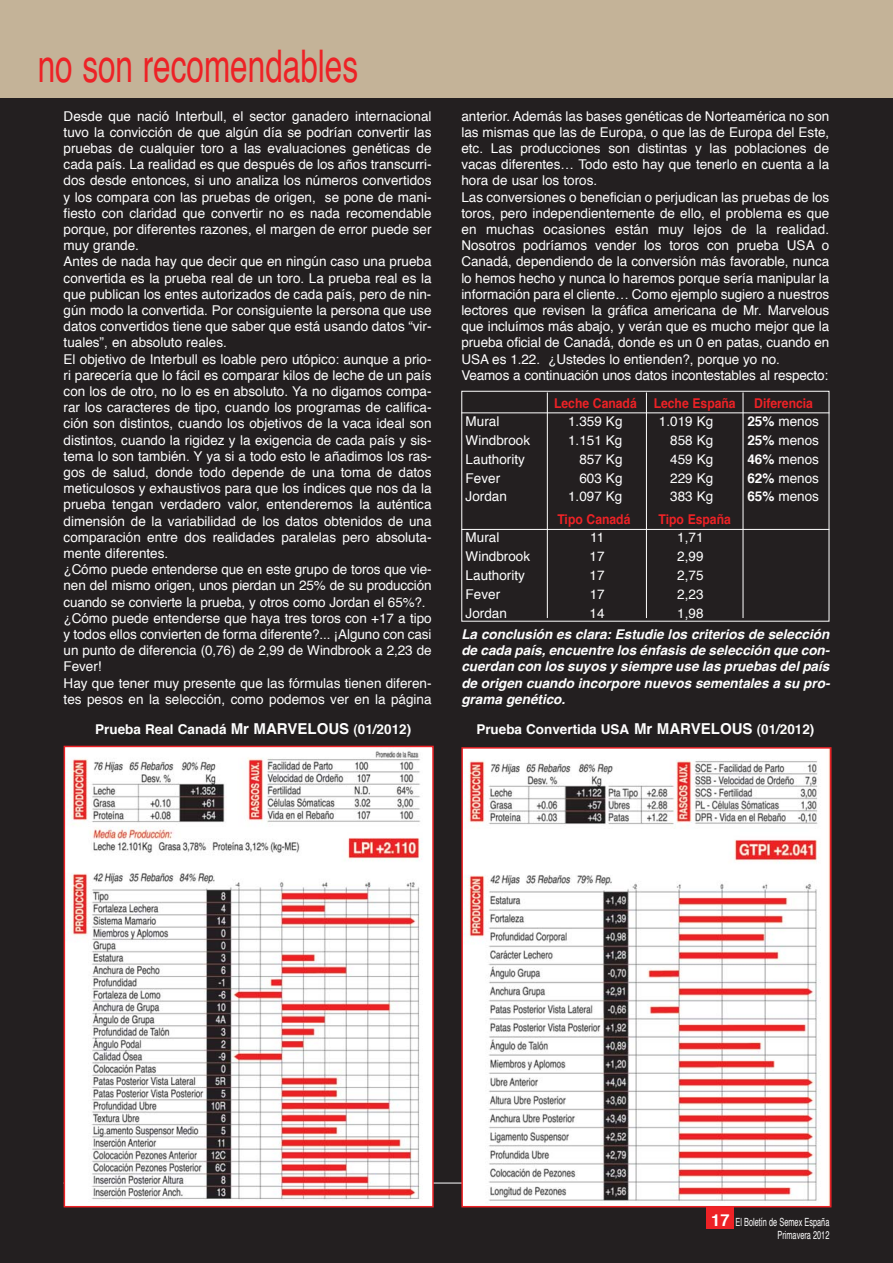
<style>
.page{position:relative;width:893px;height:1263px;background:#fff}
.page>*{position:absolute;margin:0;border:0;box-sizing:border-box;transform-origin:0 0}
.t1{font:45px "Helvetica";color:#ed2226;scale:.7 1}
.t2{font:13.5px/16.2px "Helvetica";color:#fff}
.t3{font:italic 700 13.5px/16.2px "Helvetica";color:#fff;text-align:justify}
.t4{font:700 13.5px "Helvetica";color:#fff}
.t5{font:700 13.5px "Helvetica";color:#ed2226;scale:.9 1}
.t6{font:11.25px/13.5px "Helvetica";color:#fff;text-align:right;scale:.65 1}
.s1{font-weight:700}
.s2{font-size:15px}
.s3{font-weight:700;font-size:16.5px}
</style>
<div class="page">
<div style="left:0;top:0;width:892px;height:1263px;background:#231f20"></div>
<div style="left:0;top:0;width:892px;height:97px;background:#c4b398"></div>
<div style="left:706px;top:1203px;width:27px;height:26px;background:#ed2226"></div>
<hr style="left:64px;top:1183px;width:765px;height:1px;background:#fff">
<div style="left:461px;top:391px;width:368px;height:231px;border:1px solid #fff"></div>
<hr style="left:547px;top:392px;width:1px;height:226px;background:#fff">
<hr style="left:742px;top:392px;width:1px;height:226px;background:#fff">
<hr style="left:646px;top:392px;width:1px;height:226px;background:#fff">
<hr style="left:461px;top:412px;width:368px;height:1px;background:#fff">
<hr style="left:461px;top:529px;width:368px;height:1px;background:#fff">
<img style="left:67px;top:749px;width:364px;height:455px">
<div style="left:64px;top:746px;width:370px;height:461px;border:2px solid #ed2226"></div>
<img style="left:464px;top:750px;width:364px;height:454px">
<div style="left:461px;top:747px;width:370px;height:460px;border:2px solid #ed2226"></div>
<h1 class="t1" style="left:38px;top:48px;width:459px">no son recomendables</h1>
<p class="t2" style="left:64px;top:109px;width:369px">Desde que nació Interbull, el sector ganadero internacional tuvo la convicción de que algún día se podrían convertir las pruebas de cualquier toro a las evaluaciones genéticas de cada país. La realidad es que después de los años transcurri&shy;dos desde entonces, si uno analiza los números convertidos y los compara con las pruebas de origen, se pone de mani&shy;fiesto con claridad que convertir no es nada recomendable porque, por diferentes razones, el margen de error puede ser muy grande.<br>Antes de nada hay que decir que en ningún caso una prueba convertida es la prueba real de un toro. La prueba real es la que publican los entes autorizados de cada país, pero de nin&shy;gún modo la convertida. Por consiguiente la persona que use datos convertidos tiene que saber que está usando datos “vir&shy;tuales”, en absoluto reales.<br>El objetivo de Interbull es loable pero utópico: aunque a prio&shy;ri parecería que lo fácil es comparar kilos de leche de un país con los de otro, no lo es en absoluto. Ya no digamos compa&shy;rar los caracteres de tipo, cuando los programas de califica&shy;ción son distintos, cuando los objetivos de la vaca ideal son distintos, cuando la rigidez y la exigencia de cada país y sis&shy;tema lo son también. Y ya si a todo esto le añadimos los ras&shy;gos de salud, donde todo depende de una toma de datos meticulosos y exhaustivos para que los índices que nos da la prueba tengan verdadero valor, entenderemos la auténtica dimensión de la variabilidad de los datos obtenidos de una comparación entre dos realidades paralelas pero absoluta&shy;mente diferentes.<br>¿Cómo puede entenderse que en este grupo de toros que vie&shy;nen del mismo origen, unos pierdan un 25% de su producción cuando se convierte la prueba, y otros como Jordan el 65%?. ¿Cómo puede entenderse que haya tres toros con +17 a tipo y todos ellos convierten de forma diferente?... ¡Alguno con casi un punto de diferencia (0,76) de 2,99 de Windbrook a 2,23 de Fever!<br>Hay que tener muy presente que las fórmulas tienen diferen&shy;tes pesos en la selección, como podemos ver en la página</p>
<p class="t2" style="left:461px;top:109px;width:369px">anterior. Además las bases genéticas de Norteamérica no son las mismas que las de Europa, o que las de Europa del Este, etc. Las producciones son distintas y las poblaciones de vacas diferentes… Todo esto hay que tenerlo en cuenta a la hora de usar los toros.<br>Las conversiones o benefician o perjudican las pruebas de los toros, pero independientemente de ello, el problema es que en muchas ocasiones están muy lejos de la realidad.<br>Nosotros podríamos vender los toros con prueba USA o Canadá, dependiendo de la conversión más favorable, nunca lo hemos hecho y nunca lo haremos porque sería manipular la información para el cliente… Como ejemplo sugiero a nuestros lectores que revisen la gráfica americana de Mr. Marvelous que incluímos más abajo, y verán que es mucho mejor que la prueba oficial de Canadá, donde es un 0 en patas, cuando en USA es 1.22. ¿Ustedes lo entienden?, porque yo no.<br>Veamos a continuación unos datos incontestables al respecto:</p>
<p class="t5" style="left:554px;top:397px;width:203px">Leche Canadá Leche España</p>
<p class="t5" style="left:754px;top:397px;width:67px">Diferencia</p>
<p class="t2" style="left:465px;top:415px;width:35px">Mural</p>
<p class="t2" style="left:568px;top:415px;width:56px">1.359 Kg</p>
<p class="t2" style="left:659px;top:415px;width:56px">1.019 Kg</p>
<p class="t2" style="left:747px;top:415px;width:73px"><span class="s1">25%</span> menos</p>
<p class="t2" style="left:465px;top:433px;width:66px">Windbrook</p>
<p class="t2" style="left:568px;top:433px;width:56px">1.151 Kg</p>
<p class="t2" style="left:670px;top:433px;width:45px">858 Kg</p>
<p class="t2" style="left:747px;top:433px;width:73px"><span class="s1">25%</span> menos</p>
<p class="t2" style="left:465px;top:452px;width:61px">Lauthority</p>
<p class="t2" style="left:579px;top:452px;width:45px">857 Kg</p>
<p class="t2" style="left:670px;top:452px;width:45px">459 Kg</p>
<p class="t2" style="left:747px;top:452px;width:73px"><span class="s1">46%</span> menos</p>
<p class="t2" style="left:465px;top:471px;width:36px">Fever</p>
<p class="t2" style="left:579px;top:471px;width:45px">603 Kg</p>
<p class="t2" style="left:670px;top:471px;width:45px">229 Kg</p>
<p class="t2" style="left:747px;top:471px;width:73px"><span class="s1">62%</span> menos</p>
<p class="t2" style="left:465px;top:490px;width:43px">Jordan</p>
<p class="t2" style="left:568px;top:490px;width:56px">1.097 Kg</p>
<p class="t2" style="left:670px;top:490px;width:45px">383 Kg</p>
<p class="t2" style="left:747px;top:490px;width:73px"><span class="s1">65%</span> menos</p>
<p class="t5" style="left:557px;top:513px;width:83px">Tipo Canadá</p>
<p class="t5" style="left:658px;top:513px;width:82px">Tipo España</p>
<p class="t2" style="left:465px;top:531px;width:35px">Mural</p>
<p class="t2" style="left:590px;top:531px;width:16px">11</p>
<p class="t2" style="left:677px;top:531px;width:28px">1,71</p>
<p class="t2" style="left:465px;top:549px;width:66px">Windbrook</p>
<p class="t2" style="left:589px;top:549px;width:17px">17</p>
<p class="t2" style="left:677px;top:549px;width:28px">2,99</p>
<p class="t2" style="left:465px;top:568px;width:61px">Lauthority</p>
<p class="t2" style="left:589px;top:568px;width:17px">17</p>
<p class="t2" style="left:677px;top:568px;width:28px">2,75</p>
<p class="t2" style="left:465px;top:587px;width:36px">Fever</p>
<p class="t2" style="left:589px;top:587px;width:17px">17</p>
<p class="t2" style="left:677px;top:587px;width:28px">2,23</p>
<p class="t2" style="left:465px;top:606px;width:43px">Jordan</p>
<p class="t2" style="left:589px;top:606px;width:17px">14</p>
<p class="t2" style="left:677px;top:606px;width:28px">1,98</p>
<p class="t3" style="left:461px;top:627px;width:370px">La conclusión es clara: Estudie los criterios de selección de cada país, encuentre los énfasis de selección que con&shy;cuerdan con los suyos y siempre use las pruebas del país de origen cuando incorpore nuevos sementales a su pro&shy;grama genético.</p>
<p class="t4" style="left:95px;top:724px;width:317px">Prueba Real Canadá <span class="s2">Mr MARVELOUS</span> (01/2012)</p>
<p class="t4" style="left:476px;top:724px;width:339px">Prueba Convertida USA <span class="s2">Mr MARVELOUS</span> (01/2012)</p>
<p class="t6" style="left:711px;top:1216px;width:183px"><span class="s3">17</span> El Boletín de Semex España<br>Primavera 2012</p>
</div>
